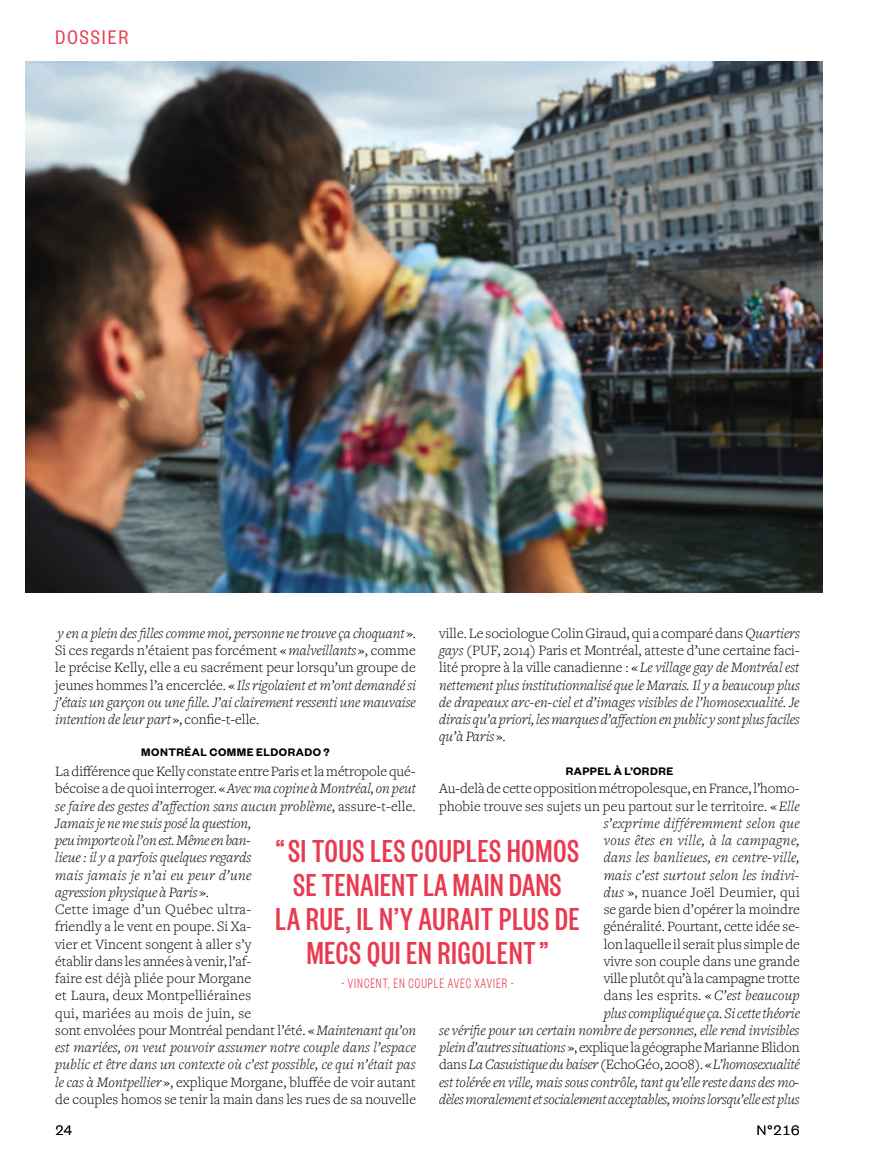
<style>
.page{position:relative;width:872px;height:1170px;background:#fff}
.page>*{position:absolute;margin:0;border:0;box-sizing:border-box;transform-origin:0 0}
.t1{font:500 condensed 34.95px/33.9px "Founders Grotesk X";letter-spacing:.03em;color:#e83a50;text-align:center}
.t2{font:21.6px "Founders Grotesk Condensed";letter-spacing:.09em;color:#e83a50}
.t3{font:300 15px "Founders Grotesk Condensed";letter-spacing:.08em;color:#e83a50;scale:.8 1}
.t4{font:300 15px "Founders Grotesk";color:#000}
.t5{font:italic 300 14.85px/17.2px "Freight Text Pro";color:#000;text-align:justify}
.t6{font:300 14.85px/17.2px "Freight Text Pro";letter-spacing:.005em;color:#000}
.t7{font:600 12px "Founders Grotesk";letter-spacing:.04em;color:#000}
.s1{font-style:normal}
.s2{font-style:italic}
</style>
<div class="page">
<img style="left:26px;top:62px;width:796px;height:530px">
<h2 class="t2" style="left:55px;top:25px;width:74px">DOSSIER</h2>
<p class="t5" style="left:55px;top:624px;width:362px">y en a plein des filles comme moi, personne ne trouve ça choquant<span class="s1">».<br>Si ces regards n’étaient pas forcément «</span>malveillants<span class="s1">», comme le précise Kelly, elle a eu sacrément peur lorsqu’un groupe de jeunes hommes l’a encerclée. «</span>Ils rigolaient et m’ont demandé si j’étais un garçon ou une fille. J’ai clairement ressenti une mauvaise intention de leur part<span class="s1">», confie-t-elle.</span></p>
<p class="t7" style="left:141px;top:745px;width:190px">MONTRÉAL COMME ELDORADO ?</p>
<p class="t6" style="left:55px;top:762px;width:362px">La différence que Kelly constate entre Paris et la métropole qué&shy;bécoise a de quoi interroger. «<span class="s2">Avec ma copine à Montréal, on peut se faire des gestes d’affection sans aucun problème</span>, assure-t-elle.<br><span class="s2">Jamais je ne me suis posé la question,<br>peu importe où l’on est. Même en ban-<br>lieue : il y a parfois quelques regards<br>mais jamais je n’ai eu peur d’une<br>agression physique à Paris</span>».<br>Cette image d’un Québec ultra-<br>friendly a le vent en poupe. Si Xa-<br>vier et Vincent songent à aller s’y<br>établir dans les années à venir, l’af-<br>faire est déjà pliée pour Morgane<br>et Laura, deux Montpelliéraines<br>qui, mariées au mois de juin, se<br>sont envolées pour Montréal pendant l’été. «<span class="s2">Maintenant qu’on est mariées, on veut pouvoir assumer notre couple dans l’espace public et être dans un contexte où c’est possible, ce qui n’était pas le cas à Montpellier</span>», explique Morgane, bluffée de voir autant de couples homos se tenir la main dans les rues de sa nouvelle</p>
<p class="t5" style="left:439px;top:624px;width:362px"><span class="s1">ville. Le sociologue Colin Giraud, qui a comparé dans</span> Quartiers gays <span class="s1">(PUF, 2014) Paris et Montréal, atteste d’une certaine faci&shy;lité propre à la ville canadienne : «</span>Le village gay de Montréal est nettement plus institutionnalisé que le Marais. Il y a beaucoup plus de drapeaux arc-en-ciel et d’images visibles de l’homosexualité. Je dirais qu’a priori, les marques d’affection en public y sont plus faciles qu’à Paris<span class="s1">».</span></p>
<p class="t7" style="left:565px;top:763px;width:109px">RAPPEL À L’ORDRE</p>
<p class="t5" style="left:439px;top:779px;width:362px;text-align:right"><span class="s1">Au-delà de cette opposition métropolesque, en France, l’homo&shy;phobie trouve ses sujets un peu partout sur le territoire. «</span>Elle s’exprime différemment selon que<br>vous êtes en ville, à la campagne,<br>dans les banlieues, en centre-ville,<br>mais c’est surtout selon les indivi-<br>dus <span class="s1">», nuance Joël Deumier, qui<br>se garde bien d’opérer la moindre<br>généralité. Pourtant, cette idée se-<br>lon laquelle il serait plus simple de<br>vivre son couple dans une grande<br>ville plutôt qu’à la campagne trotte<br>dans les esprits. «</span>C’est beaucoup<br>plus compliqué que ça. Si cette théorie<br>se vérifie pour un certain nombre de personnes, elle rend invisibles plein d’autres situations <span class="s1">», explique la géographe Marianne Blidon dans</span> La Casuistique du baiser <span class="s1">(EchoGéo, 2008). «</span>L’homosexualité est tolérée en ville, mais sous contrôle, tant qu’elle reste dans des mo&shy;dèles moralement et socialement acceptables, moins lorsqu’elle est plus</p>
<h1 class="t1" style="left:275px;top:832px;width:306px">“SI TOUS LES COUPLES HOMOS<br>SE TENAIENT LA MAIN DANS<br>LA RUE, IL N’Y AURAIT PLUS DE<br>MECS QUI EN RIGOLENT”</h1>
<p class="t3" style="left:341px;top:975px;width:217px">- VINCENT, EN COUPLE AVEC XAVIER -</p>
<p class="t4" style="left:55px;top:1120px;width:19px">24</p>
<p class="t4" style="left:757px;top:1120px;width:44px">N°216</p>
</div>
